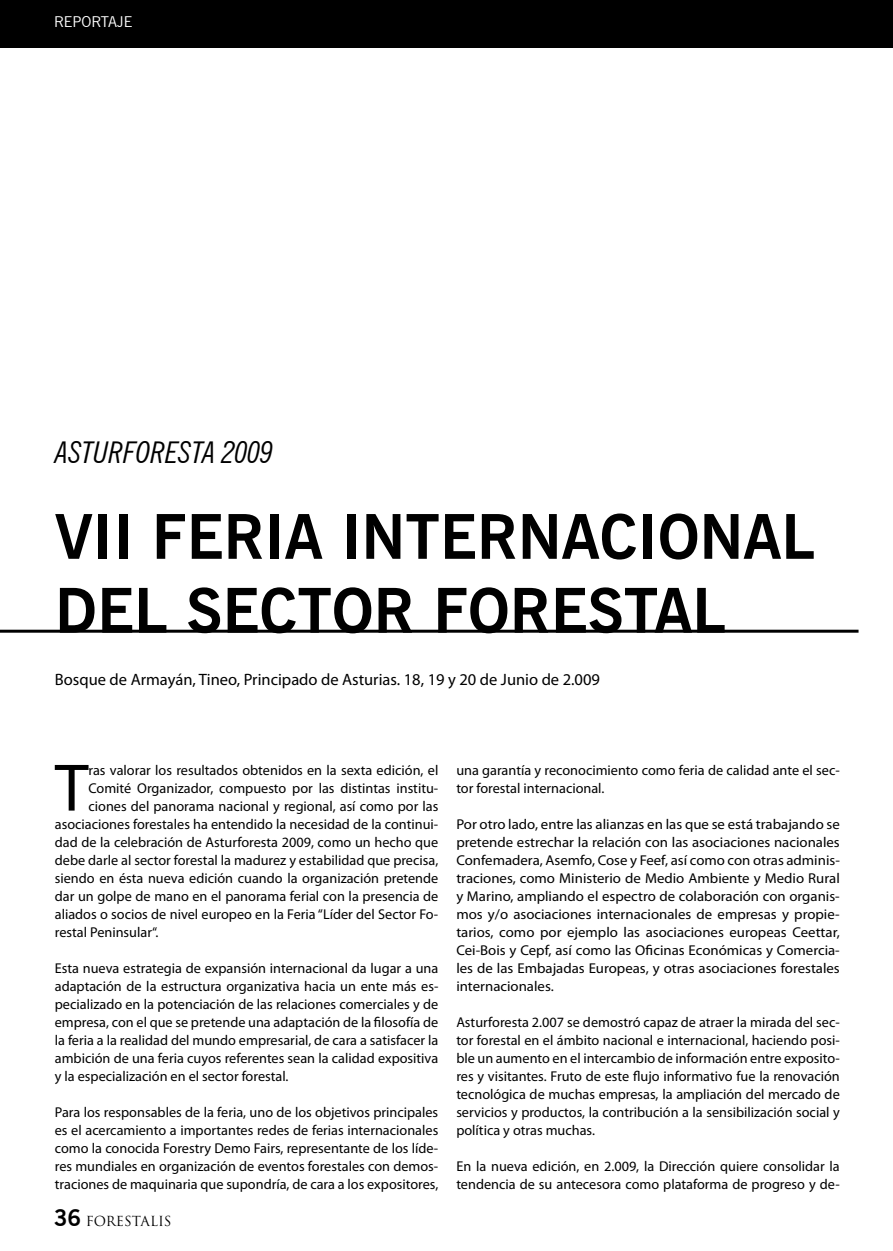
<style>
.page{position:relative;width:893px;height:1251px;background:#fff}
.page>*{position:absolute;margin:0;border:0;box-sizing:border-box;transform-origin:0 0}
.t1{font:67.65px "Myriad Pro";color:#000}
.t2{font:700 61.5px "News Gothic BT";color:#000}
.t3{font:italic condensed 30px "News Gothic BT";color:#000}
.t4{font:16.5px "Myriad Pro";color:#000}
.t5{font:15px "News Gothic BT";color:#fff}
.t6{font:14.25px/18px "Myriad Pro";color:#000;text-align:justify}
.t7{font:14.25px/18px "Myriad Pro";color:#000;text-align:justify;scale:1.04 1}
.t8{font:13.5px "Trajan Pro";color:#000}
.s1{font-family:"News Gothic BT";font-weight:700;font-size:22.5px}
</style>
<div class="page">
<div style="left:0;top:0;width:893px;height:48px;background:#000"></div>
<hr style="left:0;top:629px;width:858px;height:3px;background:#000">
<p class="t5" style="left:54px;top:13px;width:80px">REPORTAJE</p>
<h3 class="t3" style="left:55px;top:434px;width:220px">ASTURFORESTA 2009</h3>
<h2 class="t2" style="left:55px;top:499px;width:166px">VII FERIA</h2>
<h2 class="t2" style="left:341px;top:499px;width:37px">INTERNACIONAL</h2>
<h2 class="t2" style="left:55px;top:573px;width:37px">DEL</h2>
<h2 class="t2" style="left:186px;top:573px;width:39px">SECTOR</h2>
<h2 class="t2" style="left:433px;top:573px;width:73px">FORESTAL</h2>
<p class="t4" style="left:55px;top:668px;width:547px">Bosque de Armayán, Tineo, Principado de Asturias. 18, 19 y 20 de Junio de 2.009</p>
<h1 class="t1" style="left:55px;top:746px;width:35px">T</h1>
<p class="t6" style="left:88px;top:760px;width:351px">ras valorar los resultados obtenidos en la sexta edición, el</p>
<p class="t6" style="left:88px;top:778px;width:351px">Comité Organizador, compuesto por las distintas institu-</p>
<p class="t6" style="left:88px;top:796px;width:351px">ciones del panorama nacional y regional, así como por las</p>
<p class="t6" style="left:55px;top:814px;width:385px">asociaciones forestales ha entendido la necesidad de la continui-</p>
<p class="t6" style="left:55px;top:832px;width:385px">dad de la celebración de Asturforesta 2009, como un hecho que</p>
<p class="t6" style="left:55px;top:850px;width:385px">debe darle al sector forestal la madurez y estabilidad que precisa,</p>
<p class="t6" style="left:55px;top:868px;width:385px">siendo en ésta nueva edición cuando la organización pretende</p>
<p class="t6" style="left:55px;top:886px;width:385px">dar un golpe de mano en el panorama ferial con la presencia de</p>
<p class="t6" style="left:55px;top:904px;width:385px">aliados o socios de nivel europeo en la Feria “Líder del Sector Fo-</p>
<p class="t6" style="left:55px;top:922px;width:105px">restal Peninsular“.</p>
<p class="t6" style="left:55px;top:958px;width:385px">Esta nueva estrategia de expansión internacional da lugar a una adaptación de la estructura organizativa hacia un ente más es&shy;pecializado en la potenciación de las relaciones comerciales y de empresa, con el que se pretende una adaptación de la filosofía de la feria a la realidad del mundo empresarial, de cara a satisfacer la ambición de una feria cuyos referentes sean la calidad expositiva y la especialización en el sector forestal.</p>
<p class="t6" style="left:55px;top:1102px;width:385px">Para los responsables de la feria, uno de los objetivos principales es el acercamiento a importantes redes de ferias internacionales como la conocida Forestry Demo Fairs, representante de los líde&shy;res mundiales en organización de eventos forestales con demos&shy;traciones de maquinaria que supondría, de cara a los expositores,</p>
<p class="t8" style="left:54px;top:1211px;width:119px"><span class="s1">36</span> FORESTALIS</p>
<p class="t6" style="left:456px;top:760px;width:385px">una garantía y reconocimiento como feria de calidad ante el sec&shy;tor forestal internacional.</p>
<p class="t7" style="left:456px;top:814px;width:370px">Por otro lado, entre las alianzas en las que se está trabajando se pretende estrechar la relación con las asociaciones nacionales Confemadera, Asemfo, Cose y Feef, así como con otras adminis&shy;traciones, como Ministerio de Medio Ambiente y Medio Rural y Marino, ampliando el espectro de colaboración con organis&shy;mos y/o asociaciones internacionales de empresas y propie&shy;tarios, como por ejemplo las asociaciones europeas Ceettar, Cei-Bois y Cepf, así como las Oficinas Económicas y Comercia&shy;les de las Embajadas Europeas, y otras asociaciones forestales internacionales.</p>
<p class="t6" style="left:456px;top:1012px;width:385px">Asturforesta 2.007 se demostró capaz de atraer la mirada del sec&shy;tor forestal en el ámbito nacional e internacional, haciendo posi&shy;ble un aumento en el intercambio de información entre exposito&shy;res y visitantes. Fruto de este flujo informativo fue la renovación tecnológica de muchas empresas, la ampliación del mercado de servicios y productos, la contribución a la sensibilización social y política y otras muchas.</p>
<p class="t6" style="left:456px;top:1156px;width:385px">En la nueva edición, en 2.009, la Dirección quiere consolidar la tendencia de su antecesora como plataforma de progreso y de-</p>
</div>
